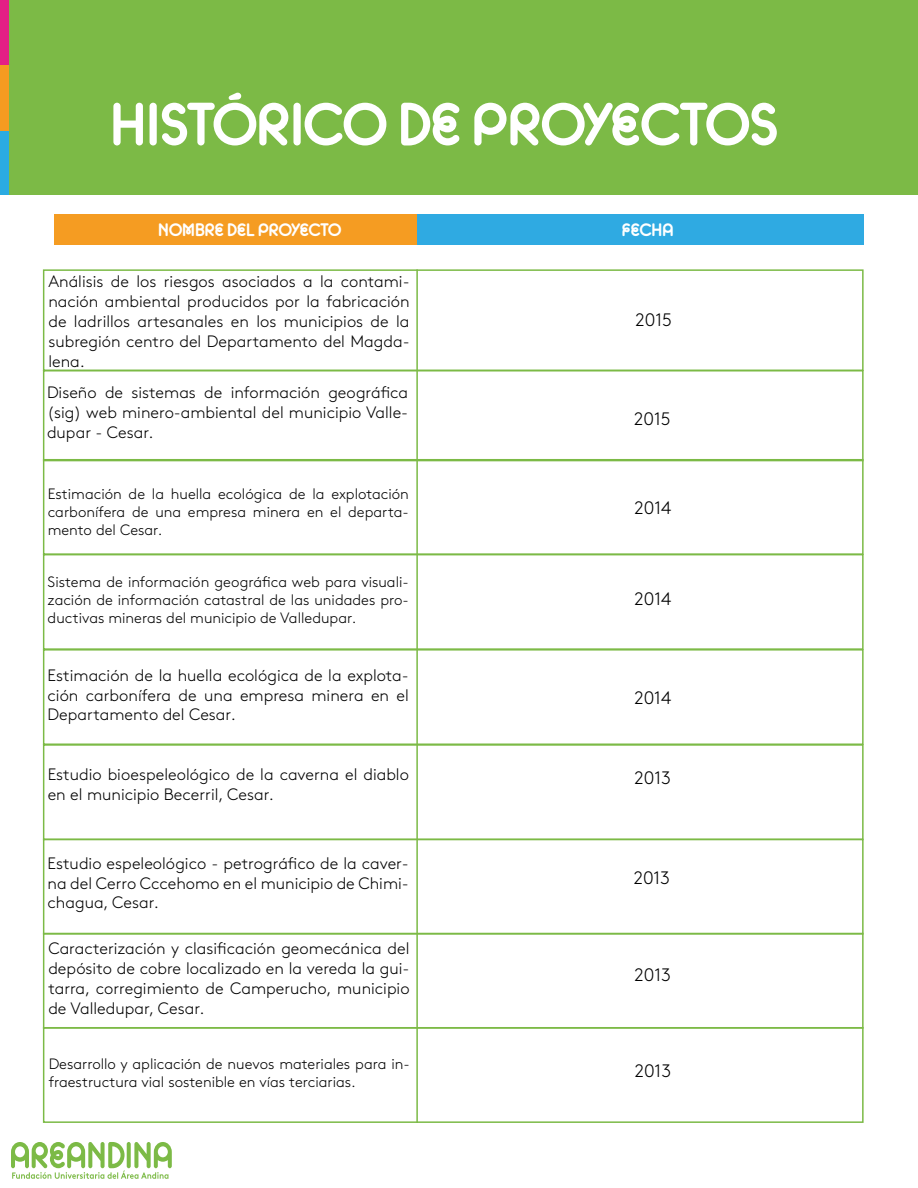
<style>
.page{position:relative;width:918px;height:1188px;background:#fff}
.page>*{position:absolute;margin:0;border:0;box-sizing:border-box;transform-origin:0 0}
.t1{font:60px "Areandina Voz";color:#fff}
.t2{font:300 18px "Brown Std";letter-spacing:-.005em;color:#000}
.t3{font:18px "Areandina Voz";color:#fff}
.t4{font:300 16.5px/19.8px "Brown Std";color:#000;text-align:justify}
.t5{font:300 15px/18px "Brown Std";color:#000;text-align:justify}
</style>
<div class="page">
<div style="left:43px;top:269px;width:821px;height:102px;border:2px solid #7cba46"></div>
<div style="left:0;top:0;width:918px;height:195px;background:#7cba46"></div>
<svg style="left:11px;top:1142px;width:161px;height:37px"></svg>
<div style="left:54px;top:214px;width:362px;height:31px;background:#f59c22"></div>
<div style="left:43px;top:370px;width:821px;height:91px;border:2px solid #7cba46"></div>
<div style="left:43px;top:459px;width:821px;height:96px;border:2px solid #7cba46"></div>
<div style="left:43px;top:554px;width:821px;height:96px;border:2px solid #7cba46"></div>
<div style="left:43px;top:649px;width:821px;height:96px;border:2px solid #7cba46"></div>
<div style="left:43px;top:744px;width:821px;height:96px;border:2px solid #7cba46"></div>
<div style="left:43px;top:839px;width:821px;height:96px;border:2px solid #7cba46"></div>
<div style="left:43px;top:933px;width:821px;height:96px;border:2px solid #7cba46"></div>
<div style="left:43px;top:1027px;width:821px;height:96px;border:2px solid #7cba46"></div>
<hr style="left:416px;top:269px;width:2px;height:854px;background:#7cba46">
<div style="left:418px;top:214px;width:446px;height:31px;background:#2faae2"></div>
<div style="left:0;top:0;width:9px;height:66px;background:#e42085"></div>
<div style="left:0;top:65px;width:9px;height:66px;background:#f59b21"></div>
<div style="left:0;top:131px;width:9px;height:64px;background:#2babe2"></div>
<p class="t1" style="left:110px;top:92px;width:670px">HISTÓRICO DE PROYECTOS</p>
<p class="t3" style="left:158px;top:221px;width:185px">NOMBRE DEL PROYECTO</p>
<p class="t3" style="left:622px;top:221px;width:53px">FECHA</p>
<p class="t4" style="left:48px;top:272px;width:363px">Análisis de los riesgos asociados a la contami&shy;nación ambiental producidos por la fabricación de ladrillos artesanales en los municipios de la subregión centro del Departamento del Magda&shy;lena.</p>
<p class="t4" style="left:47px;top:383px;width:363px">Diseño de sistemas de información geográfica (sig) web minero-ambiental del municipio Valle&shy;dupar - Cesar.</p>
<p class="t5" style="left:48px;top:485px;width:363px">Estimación de la huella ecológica de la explotación carbonífera de una empresa minera en el departa&shy;mento del Cesar.</p>
<p class="t5" style="left:48px;top:573px;width:363px">Sistema de información geográfica web para visuali&shy;zación de información catastral de las unidades pro&shy;ductivas mineras del municipio de Valledupar.</p>
<p class="t4" style="left:48px;top:665px;width:363px">Estimación de la huella ecológica de la explota&shy;ción carbonífera de una empresa minera en el Departamento del Cesar.</p>
<p class="t4" style="left:48px;top:764px;width:363px">Estudio bioespeleológico de la caverna el diablo en el municipio Becerril, Cesar.</p>
<p class="t4" style="left:48px;top:853px;width:363px">Estudio espeleológico - petrográfico de la caver&shy;na del Cerro Cccehomo en el municipio de Chimi&shy;chagua, Cesar.</p>
<p class="t4" style="left:48px;top:939px;width:363px">Caracterización y clasificación geomecánica del depósito de cobre localizado en la vereda la gui&shy;tarra, corregimiento de Camperucho, municipio de Valledupar, Cesar.</p>
<p class="t5" style="left:49px;top:1055px;width:363px">Desarrollo y aplicación de nuevos materiales para in&shy;fraestructura vial sostenible en vías terciarias.</p>
<p class="t2" style="left:636px;top:309px;width:38px">2015</p>
<p class="t2" style="left:634px;top:408px;width:38px">2015</p>
<p class="t2" style="left:635px;top:498px;width:38px">2014</p>
<p class="t2" style="left:635px;top:588px;width:38px">2014</p>
<p class="t2" style="left:634px;top:688px;width:38px">2014</p>
<p class="t2" style="left:635px;top:767px;width:38px">2013</p>
<p class="t2" style="left:634px;top:867px;width:38px">2013</p>
<p class="t2" style="left:635px;top:964px;width:38px">2013</p>
<p class="t2" style="left:635px;top:1060px;width:38px">2013</p>
</div>
